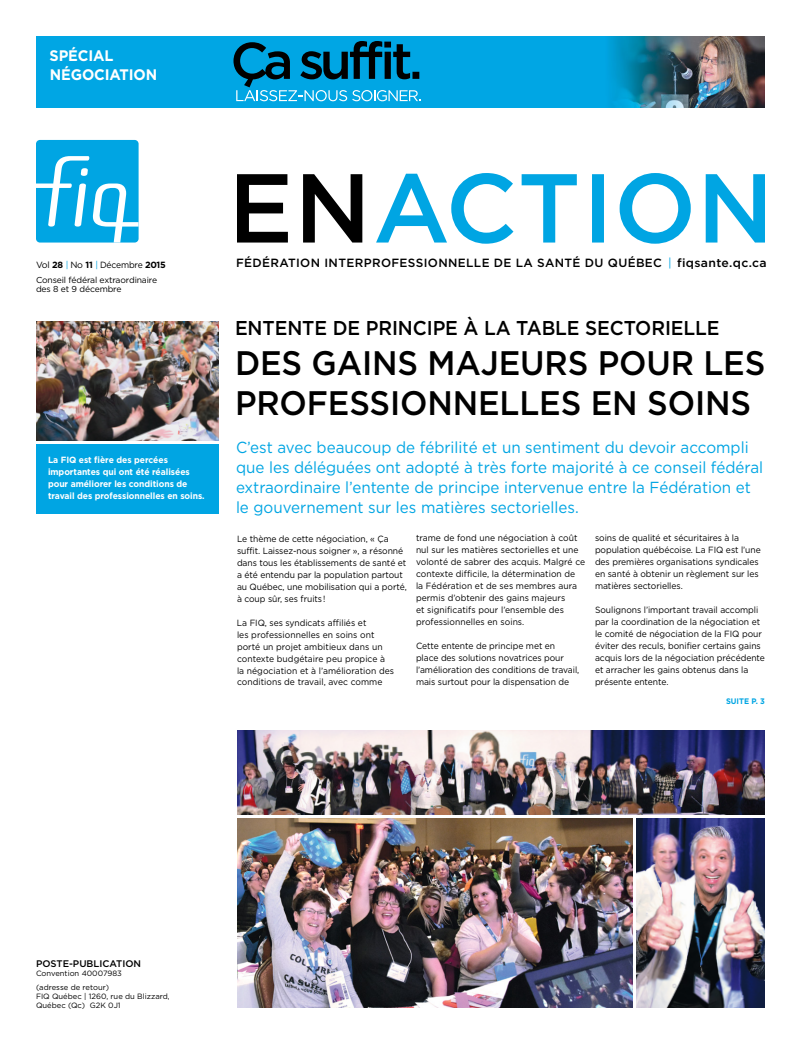
<style>
.page{position:relative;width:801px;height:1044px;background:#fff}
.page>*{position:absolute;margin:0;border:0;box-sizing:border-box;transform-origin:0 0}
.t1{font:500 34px/40px "Gotham";letter-spacing:-.005em;color:#000;scale:.95 1}
.t2{font:500 20px "Gotham";letter-spacing:-.005em;color:#000;scale:.95 1}
.t3{font:16px/20px "Gotham";color:#00a5e3;scale:.95 1}
.t4{font:700 15.3px/18.7px "Gotham";letter-spacing:-.01em;color:#fff;scale:.95 1}
.t5{font:500 11.9px "Gotham";letter-spacing:.03em;color:#000}
.t6{font:500 9.6px "Gotham";color:#000}
.t7{font:9px/12px "Gotham";letter-spacing:-.005em;color:#000;scale:.95 1}
.t8{font:700 9px/12px "Gotham";letter-spacing:-.005em;color:#fff;scale:.95 1}
.t9{font:9px "Gotham";letter-spacing:-.005em;color:#000}
.t10{font:8.6px/9px "Gotham";letter-spacing:-.015em;color:#000}
.t11{font:700 8px "Gotham";color:#00a5e3;scale:.95 1}
.t12{font:7.7px/13.5px "Gotham";color:#000}
.s1{font-weight:700}
.s2{color:#00a5e3}
.s3{font-weight:400;color:#00a5e3}
</style>
<div class="page">
<img style="left:36px;top:36px;width:729px;height:72px">
<svg style="left:237px;top:174px;width:125px;height:69px"></svg>
<svg style="left:376px;top:173px;width:389px;height:71px"></svg>
<div style="left:36px;top:140px;width:103px;height:103px;background:#00a5e3;border-radius:4px"></div>
<svg style="left:36px;top:156px;width:103px;height:87px"></svg>
<svg style="left:234px;top:41px;width:186px;height:60px;background:#0d80ab"></svg>
<div style="left:36px;top:444px;width:183px;height:69px;background:#00a5e3"></div>
<img style="left:636px;top:818px;width:129px;height:190px">
<img style="left:237px;top:818px;width:396px;height:190px">
<img style="left:237px;top:731px;width:528px;height:84px">
<img style="left:36px;top:321px;width:183px;height:119px">
<h3 class="t4" style="left:50px;top:46px;width:115px">spécial négociation</h3>
<p class="t9" style="left:36px;top:259px;width:131px">vol <span class="s1">28</span> <span class="s2">|</span> no <span class="s1">11</span> <span class="s2">|</span> décembre <span class="s1">2015</span></p>
<h3 class="t5" style="left:236px;top:256px;width:532px">FÉDÉRATION INTERPROFESSIONNELLE DE LA SANTÉ DU QUÉBEC <span class="s3">|</span> FIQSANTE.QC.CA</h3>
<p class="t10" style="left:36px;top:275px;width:123px">Conseil fédéral extraordinaire des 8 et 9 décembre</p>
<p class="t8" style="left:48px;top:454px;width:167px">La FI Q est fière des percées importantes qui ont été réalisées pour améliorer les conditions de travail des professionnelles en soins.</p>
<h2 class="t2" style="left:235px;top:317px;width:512px">ENTENTE DE PRINCIPE À LA TABLE SECTORIELLE</h2>
<h1 class="t1" style="left:235px;top:342px;width:560px">DES GAINS MAJEURS POUR LES<br>PROFESSIONNELLES EN SOINS</h1>
<p class="t3" style="left:236px;top:437px;width:556px">C’est avec beaucoup de fébrilité et un sentiment du devoir accompli que les déléguées ont adopté à très forte majorité à ce conseil fédéral extraordinaire l’entente de principe intervenue entre la Fédération et le gouvernement sur les matières sectorielles.</p>
<p class="t7" style="left:237px;top:532px;width:180px">Le thème de cette négociation, « Ça suffit. Laissez-nous soigner », a résonné dans tous les établissements de santé et a été entendu par la population partout au Québec, une mobilisation qui a porté, à coup sûr, ses fruits!</p>
<p class="t7" style="left:237px;top:616px;width:167px">La FIQ, ses syndicats affiliés et<br>les professionnelles en soins ont porté un projet ambitieux dans un contexte budgétaire peu propice à la négociation et à l’amélioration des conditions de travail, avec comme</p>
<p class="t7" style="left:416px;top:532px;width:180px">trame de fond une négociation à coût nul sur les matières sectorielles et une volonté de sabrer des acquis. Malgré ce contexte difficile, la détermination de<br>la Fédération et de ses membres aura permis d’obtenir des gains majeurs<br>et significatifs pour l’ensemble des professionnelles en soins.</p>
<p class="t7" style="left:416px;top:640px;width:173px">Cette entente de principe met en place des solutions novatrices pour l’amélioration des conditions de travail, mais surtout pour la dispensation de</p>
<p class="t7" style="left:595px;top:532px;width:176px">soins de qualité et sécuritaires à la population québécoise. La FIQ est l’une des premières organisations syndicales en santé à obtenir un règlement sur les matières sectorielles.</p>
<p class="t7" style="left:595px;top:604px;width:180px">Soulignons l’important travail accompli par la coordination de la négociation et le comité de négociation de la FIQ pour éviter des reculs, bonifier certains gains acquis lors de la négociation précédente et arracher les gains obtenus dans la présente entente.</p>
<p class="t11" style="left:726px;top:696px;width:42px">SUITE P. 3</p>
<p class="t6" style="left:36px;top:958px;width:8px">POSTE</p>
<p class="t6" style="left:69px;top:958px;width:11px">-PUBLICATION</p>
<p class="t12" style="left:36px;top:967px;width:87px">Convention 40007983 (adresse de retour)</p>
<p class="t12" style="left:36px;top:991px;width:135px;line-height:9.2px">FIQ Québec | 1260, rue du Blizzard,<br>Québec (Qc) G2K 0J1</p>
</div>
